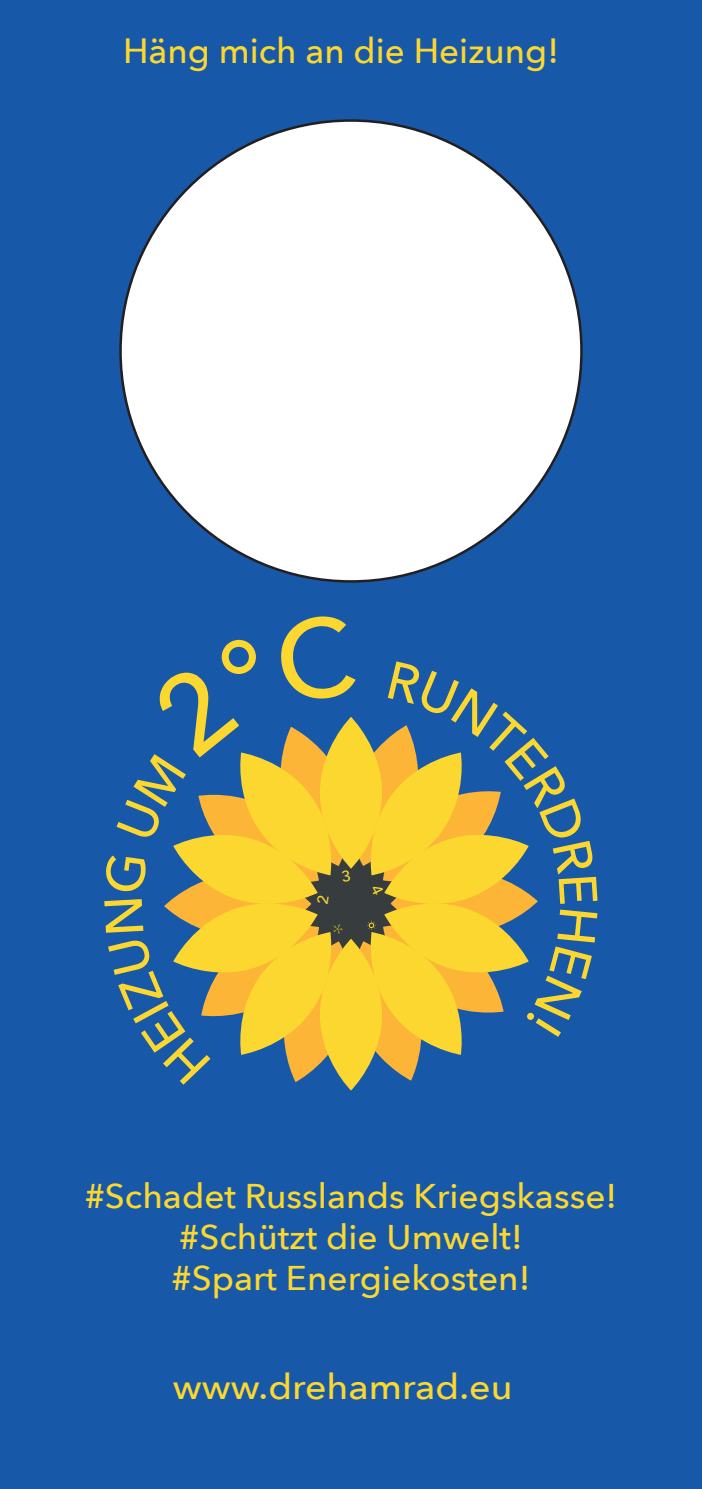
<style>
.page{position:relative;width:702px;height:1489px;background:#fff}
.page>*{position:absolute;margin:0;border:0;box-sizing:border-box;transform-origin:0 0}
.t1{font:500 35.25px "Avenir Next";color:#fbd72f;scale:1.07 1}
.t2{font:500 35px "Avenir Next";color:#fbd72f}
.t3{font:500 34.25px/41px "Avenir Next";color:#fbd72f;text-align:center}
</style>
<div class="page">
<div style="left:0;top:0;width:702px;height:1488px;background:#1758a8"></div>
<div style="left:120px;top:120px;width:461px;height:461px;background:#fff;border-radius:50%"></div>
<svg style="left:164px;top:717px;width:374px;height:367px"></svg>
<p class="t2" style="left:123px;top:21px;width:437px">Häng mich an die Heizung!</p>
<p class="t3" style="left:85px;top:1174px;width:534px">#Schadet Russlands Kriegskasse! #Schützt die Umwelt!<br>#Spart Energiekosten!</p>
<p class="t1" style="left:173px;top:1355px;width:319px">www.drehamrad.eu</p>
</div>
